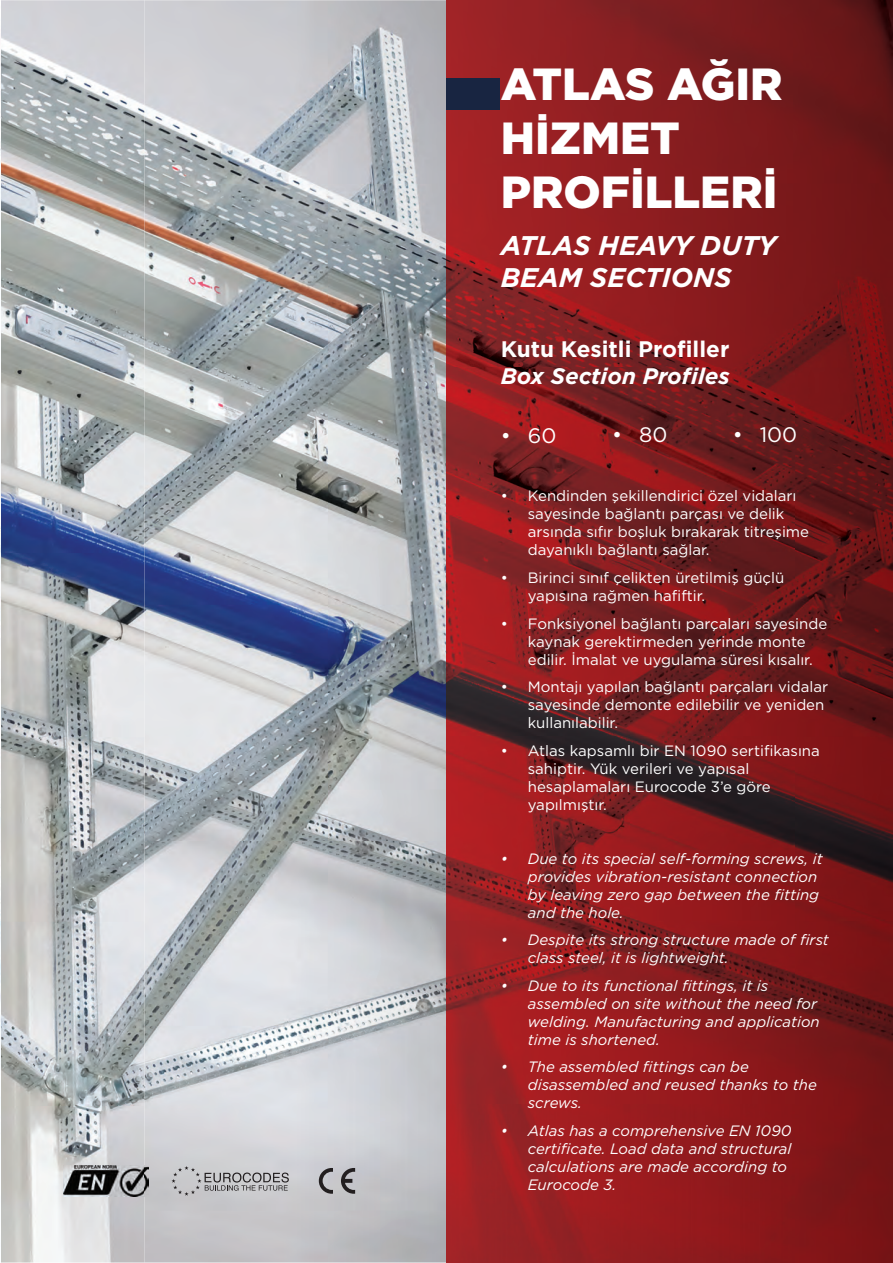
<style>
.page{position:relative;width:893px;height:1263px;background:#fff}
.page>*{position:absolute;margin:0;border:0;box-sizing:border-box;transform-origin:0 0}
.t1{font:900 45px/54px "Gotham";color:#fff}
.t2{font:italic 700 27px/32.4px "Gotham";color:#fff}
.t3{font:700 22.5px "Gotham";color:#fff}
.t4{font:italic 700 22.5px "Gotham";color:#fff}
.t5{font:21px "Gotham";color:#fff}
.t6{font:15px/18px "Gotham";color:#fff}
.t7{font:italic 15px/18px "Gotham";color:#fff}
</style>
<div class="page">
<img style="left:0;top:0;width:145px;height:1263px">
<img style="left:145px;top:0;width:301px;height:1263px">
<svg style="left:171px;top:1166px;width:118px;height:30px;background:#b4b3b6"></svg>
<svg style="left:319px;top:1168px;width:14px;height:26px"></svg>
<svg style="left:341px;top:1168px;width:14px;height:26px"></svg>
<img style="left:64px;top:1165px;width:84px;height:32px">
<img style="left:446px;top:0;width:447px;height:1263px">
<div style="left:446px;top:79px;width:53px;height:31px;background:#182541"></div>
<h1 class="t1" style="left:501px;top:61px;width:283px">ATLAS AĞIR<br>HİZMET<br>PROFİLLERİ</h1>
<h2 class="t2" style="left:501px;top:231px;width:277px">ATLAS HEAVY DUTY<br>BEAM SECTIONS</h2>
<h3 class="t3" style="left:501px;top:336px;width:230px">Kutu Kesitli Profiller</h3>
<h3 class="t4" style="left:501px;top:367px;width:230px">Box Section Profiles</h3>
<h3 class="t5" style="left:501px;top:427px;width:57px">• 60</h3>
<h3 class="t5" style="left:612px;top:427px;width:57px">• 80</h3>
<h3 class="t5" style="left:733px;top:427px;width:66px">• 100</h3>
<p class="t6" style="left:528px;top:488px;width:283px;text-indent:-27px">• Kendinden şekillendirici özel vidaları sayesinde bağlantı parçası ve delik arsında sıfır boşluk bırakarak titreşime dayanıklı bağlantı sağlar.</p>
<p class="t6" style="left:528px;top:570px;width:258px;text-indent:-27px">• Birinci sınıf çelikten üretilmiş güçlü yapısına rağmen hafiftir.</p>
<p class="t6" style="left:528px;top:615px;width:301px;text-indent:-27px">• Fonksiyonel bağlantı parçaları sayesinde kaynak gerektirmeden yerinde monte edilir. İmalat ve uygulama süresi kısalır.</p>
<p class="t6" style="left:528px;top:679px;width:302px;text-indent:-27px">• Montajı yapılan bağlantı parçaları vidalar sayesinde demonte edilebilir ve yeniden kullanılabilir.</p>
<p class="t6" style="left:528px;top:742px;width:293px;text-indent:-27px">• Atlas kapsamlı bir EN 1090 sertifikasına sahiptir. Yük verileri ve yapısal hesaplamaları Eurocode 3’e göre yapılmıştır.</p>
<p class="t7" style="left:528px;top:850px;width:296px;text-indent:-27px">• Due to its special self-forming screws, it provides vibration-resistant connection by leaving zero gap between the fitting and the hole.</p>
<p class="t7" style="left:528px;top:932px;width:303px;text-indent:-27px">• Despite its strong structure made of first class steel, it is lightweight.</p>
<p class="t7" style="left:528px;top:978px;width:293px;text-indent:-27px">• Due to its functional fittings, it is assembled on site without the need for welding. Manufacturing and application time is shortened.</p>
<p class="t7" style="left:528px;top:1059px;width:290px;text-indent:-27px">• The assembled fittings can be disassembled and reused thanks to the screws.</p>
<p class="t7" style="left:528px;top:1123px;width:265px;text-indent:-27px">• Atlas has a comprehensive EN 1090 certificate. Load data and structural calculations are made according to<br>Eurocode 3.</p>
</div>
